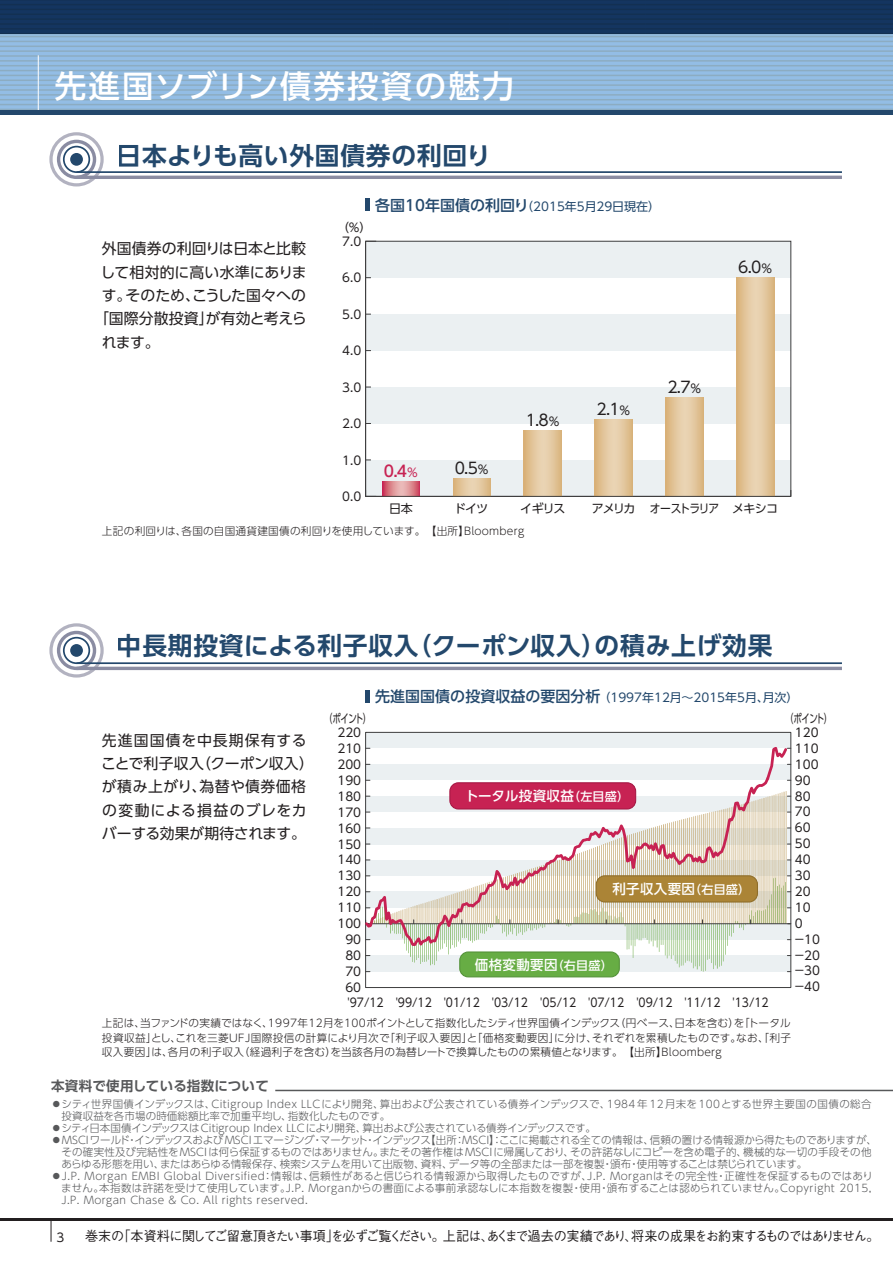
<style>
.page{position:relative;width:893px;height:1263px;background:#fff}
.page>*{position:absolute;margin:0;border:0;box-sizing:border-box;transform-origin:0 0}
.t1{font:500 31.5px "UD Shin Go Pro";letter-spacing:.07em;color:#fff}
.t2{font:700 24.75px "UD Shin Go Pro De";letter-spacing:.03em;color:#23486c}
.t3{font:15.6px "UD Shin Go Pro";color:#231f20}
.t4{font:500 15.6px "UD Shin Go Pro";color:#c72253}
.t5{font:14.85px/23.4px "UD Shin Go Pro";letter-spacing:.03em;color:#231f20}
.t6{font:14.85px "UD Shin Go Pro";letter-spacing:.005em;color:#231f20}
.t7{font:500 13.5px "Gothic BBB Pro";letter-spacing:-.095em;color:#231f20}
.t8{font:500 13.5px "UD Shin Go Pro";letter-spacing:.025em;color:#fff}
.t9{font:700 13.5px "UD Shin Go Pro De";letter-spacing:.015em;color:#57585a}
.t10{font:12px/15.9px "UD Shin Go Pro";color:#231f20;text-align:right}
.t11{font:12px "UD Shin Go Pro";color:#23486c}
.t12{font:12px "UD Shin Go Pro";color:#231f20;scale:.9 1}
.t13{font:12px/14.1px "UD Shin Go Pro";color:#231f20;text-align:center;scale:.7 1}
.t14{font:12px "UD Shin Go Pro";letter-spacing:-.085em;color:#231f20}
.t15{font:300 10.65px/14.9px "UD Shin Go Pro";letter-spacing:.025em;color:#231f20;text-align:justify}
.t16{font:300 10.5px/12px "UD Shin Go Pro";letter-spacing:.01em;color:#57585a}
.t17{font:300 10.5px/12px "UD Shin Go Pro";letter-spacing:.035em;color:#57585a}
.t18{font:300 10.5px "UD Shin Go Pro";letter-spacing:-.015em;color:#57585a}
.s1{font-weight:500;font-size:15px}
.s2{font-size:12px}
.s3{font-weight:400;font-size:12px}
</style>
<div class="page">
<svg style="left:51px;top:1220px;width:1px;height:22px"></svg>
<hr style="left:0;top:1218px;width:893px;height:2px;background:#231f20">
<svg style="left:0;top:34px;width:893px;height:77px;background:#8fb6d8"></svg>
<div style="left:0;top:0;width:893px;height:34px;background:linear-gradient(to right,#14335c,#14335c)"></div>
<hr style="left:38px;top:55px;width:1px;height:56px;background:#fff">
<hr style="left:0;top:111px;width:893px;height:4px;background:#23486c">
<div style="left:366px;top:241px;width:425px;height:37px;background:#ebf0f2"></div>
<div style="left:366px;top:314px;width:425px;height:37px;background:#ebf0f2"></div>
<div style="left:366px;top:387px;width:425px;height:36px;background:#ebf0f2"></div>
<div style="left:366px;top:460px;width:425px;height:36px;background:#ebf0f2"></div>
<svg style="left:737px;top:278px;width:37px;height:217px;background:#e2c69c"></svg>
<svg style="left:666px;top:398px;width:37px;height:97px;background:#e2c69c"></svg>
<svg style="left:524px;top:431px;width:38px;height:64px;background:#e2c59b"></svg>
<svg style="left:595px;top:420px;width:37px;height:75px;background:#e2c59c"></svg>
<svg style="left:453px;top:478px;width:38px;height:17px"></svg>
<svg style="left:382px;top:482px;width:38px;height:13px"></svg>
<div style="left:365px;top:241px;width:426px;height:256px;border:1px solid #3e3e3f"></div>
<div style="left:366px;top:732px;width:425px;height:16px;background:#ebf0f2"></div>
<div style="left:366px;top:764px;width:425px;height:16px;background:#ebf0f2"></div>
<svg style="left:771px;top:791px;width:15px;height:84px"></svg>
<svg style="left:365px;top:875px;width:426px;height:97px"></svg>
<svg style="left:366px;top:775px;width:405px;height:175px"></svg>
<svg style="left:764px;top:744px;width:27px;height:38px"></svg>
<div style="left:450px;top:783px;width:186px;height:26px;background:#c72253;border-radius:9px"></div>
<div style="left:449px;top:782px;width:187px;height:27px;border:1px solid #a51743;border-radius:9px"></div>
<div style="left:460px;top:952px;width:159px;height:25px;background:#67ad44;border-radius:9px"></div>
<div style="left:459px;top:951px;width:161px;height:26px;border:1px solid #539138;border-radius:9px"></div>
<div style="left:596px;top:876px;width:161px;height:26px;background:#ab8436;border-radius:9px"></div>
<div style="left:596px;top:875px;width:162px;height:27px;border:1px solid #8e6d29;border-radius:9px"></div>
<div style="left:63px;top:146px;width:27px;height:27px;border:2px solid #23486c;border-radius:50%"></div>
<div style="left:57px;top:140px;width:39px;height:39px;border:3px solid #8a8ca2;border-radius:50%"></div>
<div style="left:49px;top:132px;width:55px;height:54px;border:3px solid #b2b2c0;border-radius:50%"></div>
<div style="left:70px;top:153px;width:13px;height:13px;background:#23486c;border-radius:50%"></div>
<hr style="left:77px;top:171px;width:765px;height:2px;background:#23486c">
<hr style="left:77px;top:176px;width:765px;height:3px;background:#8a8ca2">
<div style="left:63px;top:637px;width:27px;height:27px;border:2px solid #23486c;border-radius:50%"></div>
<div style="left:57px;top:631px;width:39px;height:39px;border:3px solid #8a8ca2;border-radius:50%"></div>
<div style="left:49px;top:623px;width:55px;height:54px;border:3px solid #b2b2c0;border-radius:50%"></div>
<div style="left:70px;top:644px;width:13px;height:13px;background:#23486c;border-radius:50%"></div>
<hr style="left:77px;top:662px;width:765px;height:2px;background:#23486c">
<hr style="left:77px;top:667px;width:765px;height:3px;background:#8a8ca2">
<hr style="left:275px;top:1090px;width:618px;height:1px;background:#57585a">
<hr style="left:366px;top:199px;width:4px;height:12px;background:#23486c">
<hr style="left:366px;top:690px;width:4px;height:12px;background:#23486c">
<h1 class="t1" style="left:55px;top:60px;width:460px">先進国ソブリン債券投資の魅力</h1>
<h2 class="t2" style="left:117px;top:135px;width:376px">日本よりも高い外国債券の利回り</h2>
<h3 class="t6" style="left:102px;top:237px;width:206px">外国債券の利回りは日本と比較</h3>
<h3 class="t6" style="left:101px;top:260px;width:207px">して相対的に高い水準にありま</h3>
<h3 class="t6" style="left:102px;top:283px;width:206px">す。そのため、こうした国々への</h3>
<h3 class="t6" style="left:94px;top:307px;width:214px">「国際分散投資」が有効と考えら</h3>
<h3 class="t6" style="left:102px;top:330px;width:59px">れます。</h3>
<p class="t10" style="left:337px;top:219px;width:36px">（％）</p>
<p class="t10" style="left:342px;top:233px;width:21px">7.0</p>
<p class="t10" style="left:342px;top:269px;width:21px">6.0</p>
<p class="t10" style="left:342px;top:306px;width:21px">5.0</p>
<p class="t10" style="left:342px;top:343px;width:21px">4.0</p>
<p class="t10" style="left:342px;top:379px;width:21px">3.0</p>
<p class="t10" style="left:342px;top:415px;width:21px">2.0</p>
<p class="t10" style="left:342px;top:452px;width:21px">1.0</p>
<p class="t10" style="left:342px;top:488px;width:21px">0.0</p>
<p class="t11" style="left:375px;top:196px;width:286px"><span class="s1">各国10年国債の利回り</span>（2015年5月29日現在）</p>
<h3 class="t3" style="left:738px;top:254px;width:36px">6.0<span class="s2">％</span></h3>
<h3 class="t4" style="left:384px;top:458px;width:36px">0.4<span class="s3">％</span></h3>
<h3 class="t3" style="left:455px;top:455px;width:36px">0.5<span class="s2">％</span></h3>
<h3 class="t3" style="left:526px;top:408px;width:36px">1.8<span class="s2">％</span></h3>
<h3 class="t3" style="left:596px;top:397px;width:36px">2.1<span class="s2">％</span></h3>
<h3 class="t3" style="left:667px;top:375px;width:36px">2.7<span class="s2">％</span></h3>
<p class="t10" style="left:389px;top:500px;width:25px">日本</p>
<p class="t10" style="left:454px;top:500px;width:35px">ドイツ</p>
<p class="t10" style="left:520px;top:500px;width:47px">イギリス</p>
<p class="t14" style="left:592px;top:499px;width:188px">アメリカ オーストラリア メキシコ</p>
<p class="t15" style="left:102px;top:523px;width:424px">上記の利回りは、各国の自国通貨建国債の利回りを使用しています。　【出所】Bloomberg</p>
<h2 class="t2" style="left:117px;top:625px;width:657px">中長期投資による利子収入（クーポン収入）の積み上げ効果</h2>
<h3 class="t5" style="left:101px;top:728px;width:214px">先進国国債を中長期保有することで利子収入（クーポン収入）が積み上がり、為替や債券価格の変動による損益のブレをカバーする効果が期待されます。</h3>
<p class="t13" style="left:324px;top:711px;width:69px">（ポイント）<br>220</p>
<p class="t10" style="left:337px;top:740px;width:25px">210<br>200<br>190<br>180<br>170<br>160<br>150<br>140<br>130<br>120<br>110<br>100<br>90<br>80<br>70<br>60</p>
<p class="t11" style="left:375px;top:687px;width:425px"><span class="s1">先進国国債の投資収益の要因分析</span> （1997年12月～2015年5月、月次）</p>
<p class="t8" style="left:465px;top:785px;width:165px">トータル投資収益<span class="s2">（左目盛）</span></p>
<p class="t8" style="left:612px;top:878px;width:139px">利子収入要因<span class="s2">（右目盛）</span></p>
<p class="t8" style="left:475px;top:953px;width:139px">価格変動要因<span class="s2">（右目盛）</span></p>
<p class="t13" style="left:785px;top:711px;width:69px">（ポイント）<br>120</p>
<p class="t10" style="left:793px;top:740px;width:28px;text-align:left">110<br>100<br>90<br>80<br>70<br>60<br>50<br>40<br>30<br>20<br>10<br>0－10－20－30－40</p>
<p class="t12" style="left:348px;top:993px;width:42px">'97/12</p>
<p class="t12" style="left:396px;top:993px;width:362px">'99/12 '01/12 '03/12 '05/12 '07/12 '09/12 '11/12</p>
<p class="t12" style="left:732px;top:993px;width:42px">'13/12</p>
<p class="t15" style="left:102px;top:1015px;width:691px">上記は、当ファンドの実績ではなく、1997年12月を100ポイントとして指数化したシティ世界国債インデックス（円ベース、日本を含む）を「トータル投資収益」とし、これを三菱UFJ国際投信の計算により月次で「利子収入要因」と「価格変動要因」に分け、それぞれを累積したものです。なお、「利子収入要因」は、各月の利子収入（経過利子を含む）を当該各月の為替レートで換算したものの累積値となります。　【出所】Bloomberg</p>
<p class="t9" style="left:51px;top:1075px;width:219px">本資料で使用している指数について</p>
<p class="t16" style="left:62px;top:1098px;width:812px;text-indent:-10px">●シティ世界国債インデックスは、Citigroup Index LLCにより開発、算出および公表されている債券インデックスで、1984年12月末を100とする世界主要国の国債の総合投資収益を各市場の時価総額比率で加重平均し、指数化したものです。</p>
<p class="t18" style="left:51px;top:1120px;width:546px">●シティ日本国債インデックスはCitigroup Index LLCにより開発、算出および公表されている債券インデックスです。</p>
<p class="t16" style="left:62px;top:1134px;width:817px;text-indent:-10px">●MSCIワールド・インデックスおよびMSCIエマージング・マーケット・インデックス【出所：MSCI】：ここに掲載される全ての情報は、信頼の置ける情報源から得たものでありますが、その確実性及び完結性をMSCIは何ら保証するものではありません。またその著作権はMSCIに帰属しており、その許諾なしにコピーを含め電子的、機械的な一切の手段その他あらゆる形態を用い、またはあらゆる情報保存、検索システムを用いて出版物、資料、データ等の全部または一部を複製・頒布・使用等することは禁じられています。</p>
<p class="t17" style="left:61px;top:1170px;width:813px;text-indent:-10px">●J.P. Morgan EMBI Global Diversified：情報は、信頼性があると信じられる情報源から取得したものですが、J.P. Morganはその完全性・正確性を保証するものではありません。本指数は許諾を受けて使用しています。J.P. Morganからの書面による事前承認なしに本指数を複製・使用・頒布することは認められていません。Copyright 2015,<br>J.P. Morgan Chase &amp; Co. All rights reserved.</p>
<p class="t10" style="left:57px;top:1229px;width:9px">3</p>
<p class="t7" style="left:85px;top:1225px;width:796px">巻末の「本資料に関してご留意頂きたい事項」を必ずご覧ください。上記は、あくまで過去の実績であり、将来の成果をお約束するものではありません。</p>
</div>
